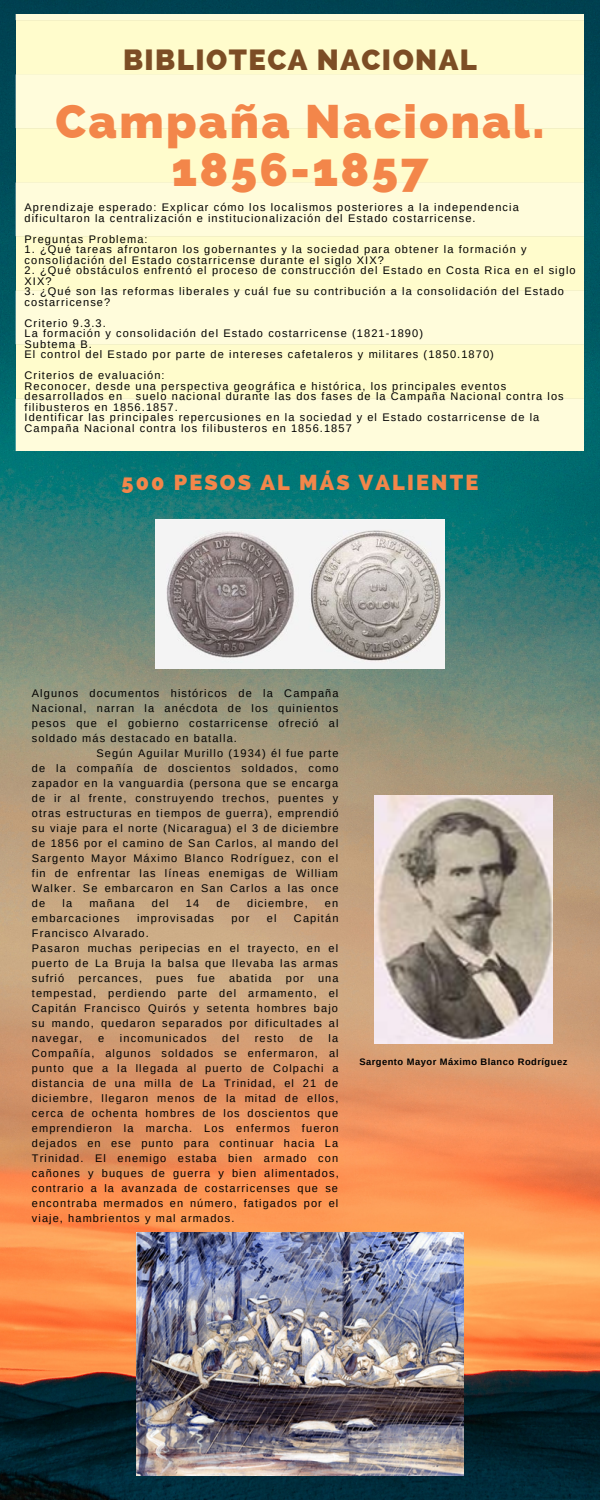
<style>
.page{position:relative;width:600px;height:1500px;background:#fff}
.page>*{position:absolute;margin:0;border:0;box-sizing:border-box;transform-origin:0 0}
.t1{font:800 47.2px "Raleway";letter-spacing:.05em;color:#f3864a}
.t2{font:800 29.2px "Raleway";letter-spacing:.05em;color:#7c4d25}
.t3{font:800 21.7px "Raleway";letter-spacing:.1em;color:#f3864a}
.t4{font:11px/15px "Arimo";letter-spacing:.1em;color:#000}
.t5{font:700 9.4px "Arimo";letter-spacing:.05em;color:#000}
</style>
<div class="page">
<img style="left:0;top:0;width:600px;height:1500px">
<img style="left:16px;top:14px;width:567px;height:437px">
<img style="left:155px;top:519px;width:289px;height:150px">
<img style="left:374px;top:795px;width:179px;height:248px">
<img style="left:137px;top:1233px;width:327px;height:242px">
<p class="t2" style="left:123px;top:43px;width:355px">BIBLIOTECA NACIONAL</p>
<p class="t1" style="left:55px;top:93px;width:491px">Campaña Nacional.</p>
<p class="t1" style="left:171px;top:141px;width:259px">1856-1857</p>
<p class="t4" style="left:25px;top:202px;width:496px;line-height:10.5px">Aprendizaje esperado: Explicar cómo los localismos posteriores a la independencia dificultaron la centralización e institucionalización del Estado costarricense.</p>
<p class="t4" style="left:25px;top:232px;width:125px">Preguntas Problema:</p>
<p class="t4" style="left:25px;top:244px;width:504px;line-height:10.5px">1. ¿Qué tareas afrontaron los gobernantes y la sociedad para obtener la formación y consolidación del Estado costarricense durante el siglo XIX?</p>
<p class="t4" style="left:25px;top:265px;width:553px;line-height:10.5px">2. ¿Qué obstáculos enfrentó el proceso de construcción del Estado en Costa Rica en el siglo<br>XIX?</p>
<p class="t4" style="left:25px;top:286px;width:541px;line-height:10.5px">3. ¿Qué son las reformas liberales y cuál fue su contribución a la consolidación del Estado costarricense?</p>
<p class="t4" style="left:25px;top:316px;width:83px">Criterio 9.3.3.</p>
<p class="t4" style="left:25px;top:326px;width:400px">La formación y consolidación del Estado costarricense (1821-1890)</p>
<p class="t4" style="left:25px;top:337px;width:69px">Subtema B.</p>
<p class="t4" style="left:25px;top:347px;width:471px">El control del Estado por parte de intereses cafetaleros y militares (1850.1870)</p>
<p class="t4" style="left:25px;top:368px;width:142px">Criterios de evaluación:</p>
<p class="t4" style="left:25px;top:381px;width:541px;line-height:10.5px">Reconocer, desde una perspectiva geográfica e histórica, los principales eventos desarrollados en suelo nacional durante las dos fases de la Campaña Nacional contra los filibusteros en 1856.1857.</p>
<p class="t4" style="left:25px;top:412px;width:516px;line-height:10.5px">Identificar las principales repercusiones en la sociedad y el Estado costarricense de la<br>Campaña Nacional contra los filibusteros en 1856.1857</p>
<p class="t3" style="left:122px;top:470px;width:358px">500 PESOS AL MÁS VALIENTE</p>
<p class="t4" style="left:32px;top:686px;width:308px;text-align:justify">Algunos documentos históricos de la Campaña Nacional, narran la anécdota de los quinientos pesos que el gobierno costarricense ofreció al soldado más destacado en batalla.</p>
<p class="t4" style="left:32px;top:746px;width:308px;text-align:justify;text-indent:65px">Según Aguilar Murillo (1934) él fue parte de la compañía de doscientos soldados, como zapador en la vanguardia (persona que se encarga de ir al frente, construyendo trechos, puentes y otras estructuras en tiempos de guerra), emprendió su viaje para el norte (Nicaragua) el 3 de diciembre de 1856 por el camino de San Carlos, al mando del Sargento Mayor Máximo Blanco Rodríguez, con el fin de enfrentar las líneas enemigas de William Walker. Se embarcaron en San Carlos a las once de</p>
<p class="t4" style="left:62px;top:896px;width:11px">la</p>
<p class="t4" style="left:89px;top:896px;width:47px">mañana</p>
<p class="t4" style="left:152px;top:896px;width:18px">del</p>
<p class="t4" style="left:186px;top:896px;width:15px">14</p>
<p class="t4" style="left:217px;top:896px;width:15px">de</p>
<p class="t4" style="left:247px;top:896px;width:62px">diciembre,</p>
<p class="t4" style="left:325px;top:896px;width:15px">en</p>
<p class="t4" style="left:32px;top:911px;width:89px">embarcaciones</p>
<p class="t4" style="left:137px;top:911px;width:78px">improvisadas</p>
<p class="t4" style="left:231px;top:911px;width:20px">por</p>
<p class="t4" style="left:267px;top:911px;width:11px">el</p>
<p class="t4" style="left:294px;top:911px;width:46px">Capitán</p>
<p class="t4" style="left:32px;top:926px;width:118px">Francisco Alvarado.</p>
<p class="t4" style="left:32px;top:941px;width:308px;text-align:justify">Pasaron muchas peripecias en el trayecto, en el puerto de La Bruja la balsa que llevaba las armas sufrió</p>
<p class="t4" style="left:78px;top:971px;width:65px">percances,</p>
<p class="t4" style="left:156px;top:971px;width:29px">pues</p>
<p class="t4" style="left:197px;top:971px;width:19px">fue</p>
<p class="t4" style="left:229px;top:971px;width:44px">abatida</p>
<p class="t4" style="left:286px;top:971px;width:20px">por</p>
<p class="t4" style="left:32px;top:971px;width:308px;text-align:justify;text-indent:286px">una tempestad, perdiendo parte del armamento, el Capitán Francisco Quirós y setenta hombres bajo su mando, quedaron separados por dificultades al navegar,</p>
<p class="t4" style="left:32px;top:1031px;width:308px;text-align:justify;text-indent:297px">la Compañía, algunos soldados se enfermaron, al punto que a la llegada al puerto de Colpachi a distancia de una milla de La Trinidad, el 21 de diciembre, llegaron menos de la mitad de ellos, cerca de ochenta hombres de los doscientos que emprendieron la marcha. Los enfermos fueron dejados en ese punto para continuar hacia La Trinidad. El enemigo estaba bien armado con cañones y buques de guerra y bien alimentados, contrario a la avanzada de costarricenses que se encontraba mermados en número, fatigados por el viaje, hambrientos y mal armados.</p>
<p class="t4" style="left:98px;top:1031px;width:8px">e</p>
<p class="t4" style="left:120px;top:1031px;width:88px">incomunicados</p>
<p class="t4" style="left:222px;top:1031px;width:18px">del</p>
<p class="t4" style="left:255px;top:1031px;width:30px">resto</p>
<p class="t4" style="left:299px;top:1031px;width:15px">de</p>
<p class="t5" style="left:359px;top:1057px;width:209px">Sargento Mayor Máximo Blanco Rodríguez</p>
</div>
